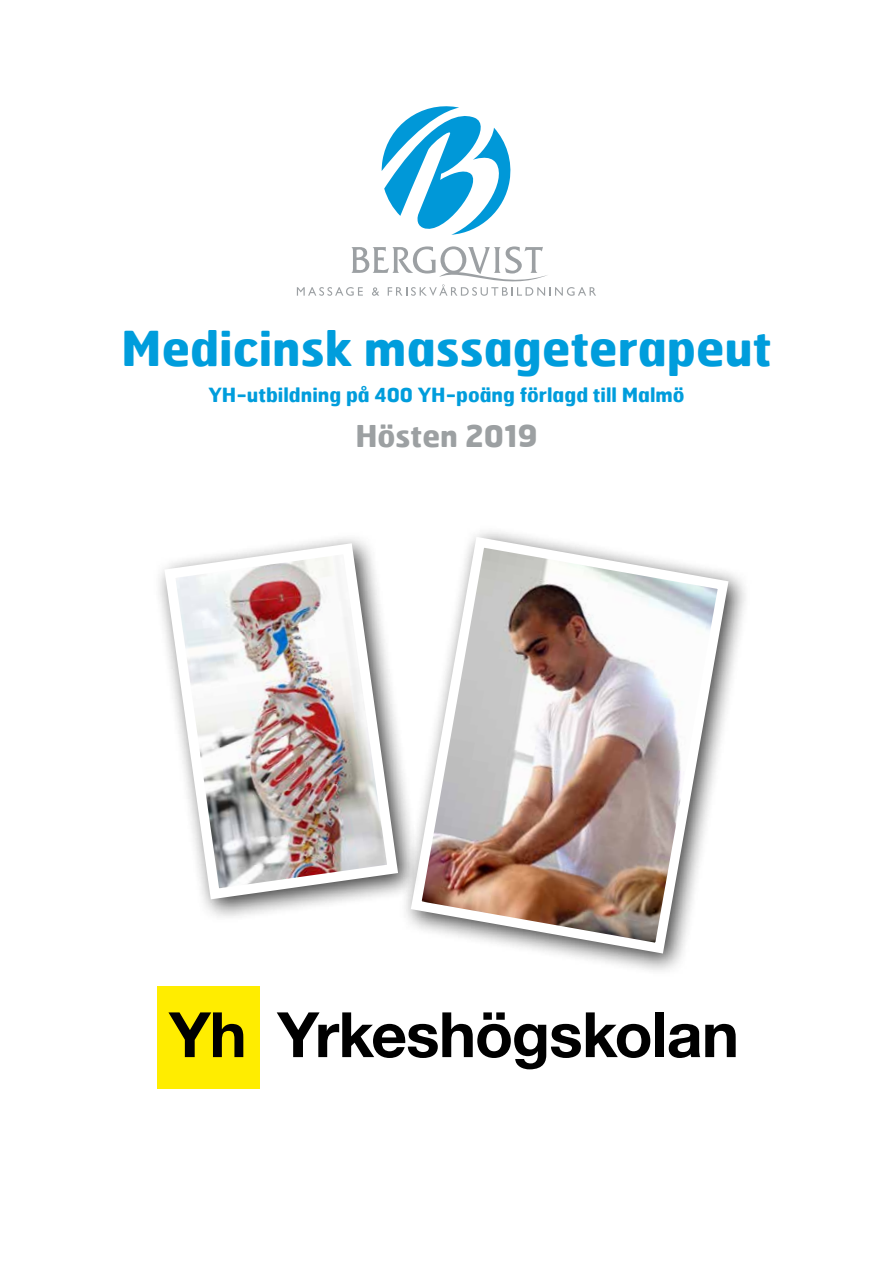
<style>
.page{position:relative;width:893px;height:1263px;background:#fff}
.page>*{position:absolute;margin:0;border:0;box-sizing:border-box;transform-origin:0 0}
.t1{font:700 48px "Hermes";color:#009ddc}
.t2{font:700 30px "Hermes";color:#9ca0a2}
.t3{font:700 19.5px "Hermes";color:#009ddc}
</style>
<div class="page">
<svg style="left:382px;top:106px;width:129px;height:129px"></svg>
<svg style="left:297px;top:246px;width:299px;height:50px"></svg>
<div style="left:399px;top:525px;width:353px;height:452px;background:#000;opacity:.75"></div>
<img style="left:405px;top:531px;width:329px;height:428px">
<div style="left:153px;top:532px;width:268px;height:391px;background:#000;opacity:.75"></div>
<img style="left:159px;top:538px;width:245px;height:367px">
<div style="left:157px;top:986px;width:103px;height:103px;background:#ffed00"></div>
<svg style="left:168px;top:1012px;width:75px;height:45px"></svg>
<svg style="left:277px;top:1012px;width:373px;height:57px"></svg>
<div style="left:655px;top:1012px;width:9px;height:45px;background:#000"></div>
<svg style="left:669px;top:1024px;width:67px;height:34px"></svg>
<h1 class="t1" style="left:121px;top:317px;width:652px">Medicinsk massageterapeut</h1>
<p class="t3" style="left:208px;top:382px;width:478px">YH-utbildning på 400 YH-poäng förlagd till Malmö</p>
<h2 class="t2" style="left:355px;top:416px;width:184px">Hösten 2019</h2>
</div>
